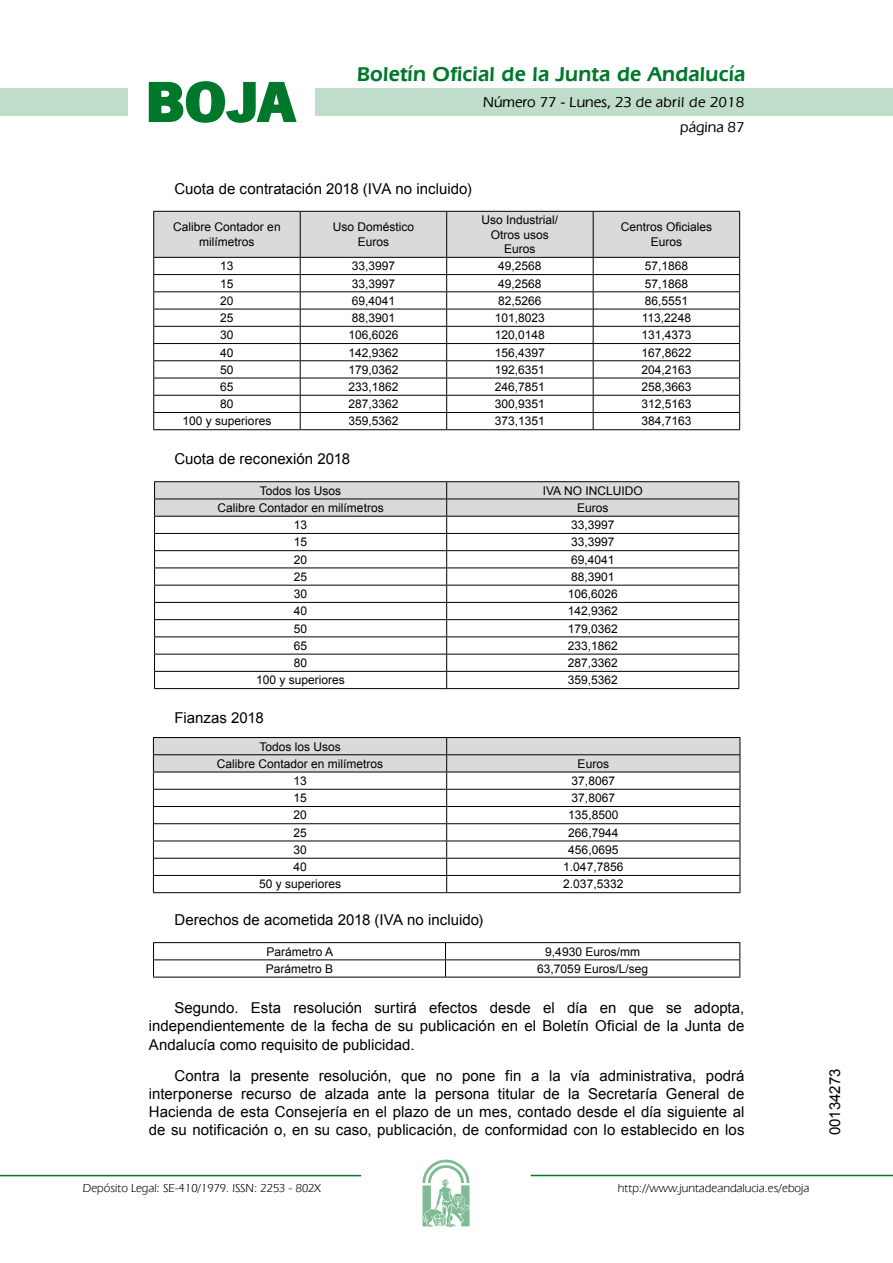
<style>
.page{position:relative;width:893px;height:1263px;background:#fff}
.page>*{position:absolute;margin:0;border:0;box-sizing:border-box;transform-origin:0 0}
.t1{font:700 57.75px "News Got T";color:#00782c;scale:1.14 1}
.t2{font:600 21px "Eras IT Cby BT";letter-spacing:.01em;color:#00782c}
.t3{font:15px/18.3px "Arial";color:#000;text-align:justify}
.t4{font:500 15px/24.5px "Eras IT Cby BT";color:#000;text-align:right}
.t5{font:12px/14.4px "Arial";color:#000;text-align:center}
.t6{font:12px "Eras IT Cby BT";color:#000}
</style>
<div class="page">
<div style="left:315px;top:88px;width:577px;height:28px;background:#bfddca"></div>
<div style="left:0;top:88px;width:128px;height:28px;background:#bfddca"></div>
<hr style="left:0;top:1175px;width:361px;height:1px;background:#00782c">
<svg style="left:422px;top:1159px;width:47px;height:68px"></svg>
<hr style="left:531px;top:1175px;width:361px;height:1px;background:#00782c">
<svg style="left:148px;top:81px;width:149px;height:42px"></svg>
<svg style="left:153px;top:211px;width:587px;height:218px"></svg>
<hr style="left:153px;top:429px;width:147px;height:1px;background:#000">
<hr style="left:300px;top:429px;width:146px;height:1px;background:#000">
<hr style="left:446px;top:429px;width:147px;height:1px;background:#000">
<hr style="left:593px;top:429px;width:147px;height:1px;background:#000">
<hr style="left:154px;top:481px;width:292px;height:1px;background:#000">
<hr style="left:446px;top:481px;width:293px;height:1px;background:#000">
<svg style="left:154px;top:482px;width:585px;height:206px"></svg>
<hr style="left:154px;top:688px;width:292px;height:1px;background:#000">
<hr style="left:446px;top:688px;width:293px;height:1px;background:#000">
<hr style="left:153px;top:737px;width:293px;height:1px;background:#000">
<hr style="left:446px;top:737px;width:294px;height:1px;background:#000">
<svg style="left:153px;top:738px;width:587px;height:154px"></svg>
<hr style="left:153px;top:892px;width:293px;height:1px;background:#000">
<hr style="left:446px;top:892px;width:294px;height:1px;background:#000">
<hr style="left:153px;top:942px;width:292px;height:1px;background:#000">
<hr style="left:445px;top:942px;width:295px;height:1px;background:#000">
<hr style="left:153px;top:960px;width:292px;height:1px;background:#000">
<svg style="left:153px;top:943px;width:1px;height:34px"></svg>
<hr style="left:445px;top:960px;width:295px;height:1px;background:#000">
<svg style="left:445px;top:943px;width:1px;height:34px"></svg>
<svg style="left:739px;top:943px;width:1px;height:34px"></svg>
<hr style="left:153px;top:977px;width:292px;height:1px;background:#000">
<hr style="left:445px;top:977px;width:295px;height:1px;background:#000">
<h1 class="t1" style="left:145px;top:68px;width:133px">BOJA</h1>
<h2 class="t2" style="left:357px;top:62px;width:390px">Boletín Oficial de la Junta de Andalucía</h2>
<p class="t4" style="left:483px;top:90px;width:263px">Número 77 - Lunes, 23 de abril de 2018 página 87</p>
<p class="t3" style="left:174px;top:180px;width:299px">Cuota de contratación 2018 (IVA no incluido)</p>
<p class="t5" style="left:173px;top:220px;width:109px">Calibre Contador en milímetros</p>
<p class="t5" style="left:333px;top:220px;width:83px">Uso Doméstico<br>Euros</p>
<p class="t5" style="left:481px;top:213px;width:78px">Uso Industrial/<br>Otros usos<br>Euros</p>
<p class="t5" style="left:620px;top:220px;width:93px">Centros Oficiales<br>Euros</p>
<p class="t5" style="left:220px;top:259px;width:15px">13</p>
<p class="t5" style="left:352px;top:259px;width:45px">33,3997</p>
<p class="t5" style="left:498px;top:259px;width:45px">49,2568</p>
<p class="t5" style="left:644px;top:259px;width:45px">57,1868</p>
<p class="t5" style="left:220px;top:276px;width:15px">15</p>
<p class="t5" style="left:352px;top:276px;width:45px">33,3997</p>
<p class="t5" style="left:498px;top:276px;width:45px">49,2568</p>
<p class="t5" style="left:644px;top:276px;width:45px">57,1868</p>
<p class="t5" style="left:220px;top:294px;width:15px">20</p>
<p class="t5" style="left:352px;top:294px;width:45px">69,4041</p>
<p class="t5" style="left:498px;top:294px;width:45px">82,5266</p>
<p class="t5" style="left:644px;top:294px;width:45px">86,5551</p>
<p class="t5" style="left:220px;top:311px;width:15px">25</p>
<p class="t5" style="left:352px;top:311px;width:45px">88,3901</p>
<p class="t5" style="left:495px;top:311px;width:52px">101,8023</p>
<p class="t5" style="left:641px;top:311px;width:51px">113,2248</p>
<p class="t5" style="left:220px;top:328px;width:15px">30</p>
<p class="t5" style="left:348px;top:328px;width:52px">106,6026</p>
<p class="t5" style="left:495px;top:328px;width:52px">120,0148</p>
<p class="t5" style="left:641px;top:328px;width:52px">131,4373</p>
<p class="t5" style="left:220px;top:345px;width:15px">40</p>
<p class="t5" style="left:348px;top:345px;width:52px">142,9362</p>
<p class="t5" style="left:495px;top:345px;width:52px">156,4397</p>
<p class="t5" style="left:641px;top:345px;width:52px">167,8622</p>
<p class="t5" style="left:220px;top:362px;width:15px">50</p>
<p class="t5" style="left:348px;top:362px;width:52px">179,0362</p>
<p class="t5" style="left:495px;top:362px;width:52px">192,6351</p>
<p class="t5" style="left:641px;top:362px;width:52px">204,2163</p>
<p class="t5" style="left:220px;top:380px;width:15px">65</p>
<p class="t5" style="left:348px;top:380px;width:52px">233,1862</p>
<p class="t5" style="left:495px;top:380px;width:52px">246,7851</p>
<p class="t5" style="left:641px;top:380px;width:52px">258,3663</p>
<p class="t5" style="left:220px;top:397px;width:15px">80</p>
<p class="t5" style="left:348px;top:397px;width:52px">287,3362</p>
<p class="t5" style="left:495px;top:397px;width:52px">300,9351</p>
<p class="t5" style="left:641px;top:397px;width:52px">312,5163</p>
<p class="t5" style="left:182px;top:414px;width:90px">100 y superiores</p>
<p class="t5" style="left:348px;top:414px;width:52px">359,5362</p>
<p class="t5" style="left:495px;top:414px;width:52px">373,1351</p>
<p class="t5" style="left:641px;top:414px;width:52px">384,7163</p>
<p class="t3" style="left:174px;top:450px;width:177px">Cuota de reconexión 2018</p>
<p class="t5" style="left:260px;top:483px;width:83px">Todos los Usos</p>
<p class="t5" style="left:543px;top:483px;width:101px">IVA NO INCLUIDO</p>
<p class="t5" style="left:217px;top:501px;width:168px">Calibre Contador en milímetros</p>
<p class="t5" style="left:577px;top:501px;width:33px">Euros</p>
<p class="t5" style="left:294px;top:518px;width:15px">13</p>
<p class="t5" style="left:571px;top:518px;width:45px">33,3997</p>
<p class="t5" style="left:294px;top:535px;width:15px">15</p>
<p class="t5" style="left:571px;top:535px;width:45px">33,3997</p>
<p class="t5" style="left:294px;top:552px;width:15px">20</p>
<p class="t5" style="left:571px;top:552px;width:45px">69,4041</p>
<p class="t5" style="left:294px;top:570px;width:15px">25</p>
<p class="t5" style="left:571px;top:570px;width:45px">88,3901</p>
<p class="t5" style="left:294px;top:587px;width:15px">30</p>
<p class="t5" style="left:567px;top:587px;width:52px">106,6026</p>
<p class="t5" style="left:294px;top:604px;width:15px">40</p>
<p class="t5" style="left:567px;top:604px;width:52px">142,9362</p>
<p class="t5" style="left:294px;top:621px;width:15px">50</p>
<p class="t5" style="left:567px;top:621px;width:52px">179,0362</p>
<p class="t5" style="left:294px;top:639px;width:15px">65</p>
<p class="t5" style="left:567px;top:639px;width:52px">233,1862</p>
<p class="t5" style="left:294px;top:656px;width:15px">80</p>
<p class="t5" style="left:567px;top:656px;width:52px">287,3362</p>
<p class="t5" style="left:256px;top:673px;width:90px">100 y superiores</p>
<p class="t5" style="left:567px;top:673px;width:52px">359,5362</p>
<p class="t3" style="left:174px;top:709px;width:91px">Fianzas 2018</p>
<p class="t5" style="left:217px;top:738px;width:168px;line-height:17.2px">Todos los Usos<br>Calibre Contador en milímetros</p>
<p class="t5" style="left:577px;top:756px;width:33px">Euros</p>
<p class="t5" style="left:293px;top:774px;width:15px">13</p>
<p class="t5" style="left:571px;top:774px;width:45px">37,8067</p>
<p class="t5" style="left:293px;top:791px;width:15px">15</p>
<p class="t5" style="left:571px;top:791px;width:45px">37,8067</p>
<p class="t5" style="left:293px;top:808px;width:15px">20</p>
<p class="t5" style="left:568px;top:808px;width:52px">135,8500</p>
<p class="t5" style="left:293px;top:825px;width:15px">25</p>
<p class="t5" style="left:568px;top:825px;width:52px">266,7944</p>
<p class="t5" style="left:293px;top:843px;width:15px">30</p>
<p class="t5" style="left:568px;top:843px;width:52px">456,0695</p>
<p class="t5" style="left:293px;top:860px;width:15px">40</p>
<p class="t5" style="left:563px;top:860px;width:62px">1.047,7856</p>
<p class="t5" style="left:259px;top:877px;width:84px">50 y superiores</p>
<p class="t5" style="left:563px;top:877px;width:62px">2.037,5332</p>
<p class="t3" style="left:174px;top:911px;width:310px">Derechos de acometida 2018 (IVA no incluido)</p>
<p class="t5" style="left:266px;top:944px;width:68px">Parámetro A</p>
<p class="t5" style="left:545px;top:944px;width:96px">9,4930 Euros/mm</p>
<p class="t5" style="left:266px;top:962px;width:69px">Parámetro B</p>
<p class="t5" style="left:537px;top:962px;width:112px">63,7059 Euros/L/seg</p>
<p class="t3" style="left:149px;top:999px;width:597px;text-indent:26px">Segundo. Esta resolución surtirá efectos desde el día en que se adopta, independientemente de la fecha de su publicación en el Boletín Oficial de la Junta de Andalucía como requisito de publicidad.</p>
<p class="t3" style="left:149px;top:1066px;width:597px;text-indent:26px">Contra la presente resolución, que no pone fin a la vía administrativa, podrá interponerse recurso de alzada ante la persona titular de la Secretaría General de Hacienda de esta Consejería en el plazo de un mes, contado desde el día siguiente al de su notificación o, en su caso, publicación, de conformidad con lo establecido en los</p>
<p class="t3" style="left:826px;top:1135px;width:68px;rotate:-90deg">00134273</p>
<p class="t6" style="left:83px;top:1181px;width:239px">Depósito Legal: SE-410/1979. ISSN: 2253 - 802X</p>
<p class="t6" style="left:618px;top:1181px;width:193px">http://www.juntadeandalucia.es/eboja</p>
</div>
